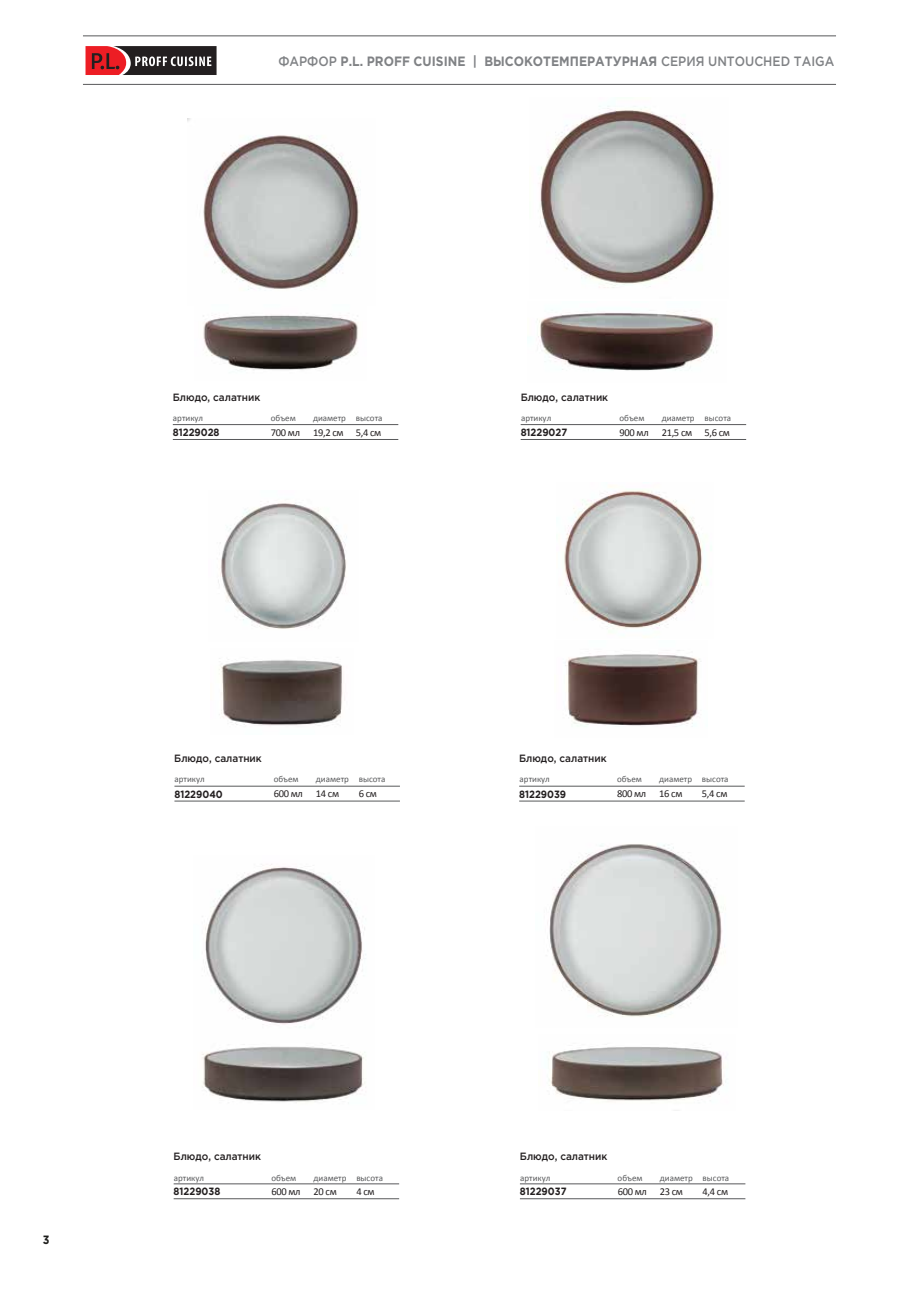
<style>
.page{position:relative;width:919px;height:1289px;background:#fff}
.page>*{position:absolute;margin:0;border:0;box-sizing:border-box;transform-origin:0 0}
.t1{font:700 13.5px "Gotham Pro";color:#808285;scale:.9 1}
.t2{font:700 12px "Gotham Pro";color:#1d1d1b;scale:.9 1}
.t3{font:500 10.5px "Gotham Pro";color:#231f20;scale:.95 1}
.t4{font:10.5px "Calibri";letter-spacing:-.03em;color:#231f20}
.t5{font:700 10.5px "Gotham Pro";color:#231f20;scale:.9 1}
.t6{font:9px "Calibri";color:#58595b}
.s1{font-weight:500}
</style>
<div class="page">
<hr style="left:83px;top:35px;width:753px;height:1px;background:#58595b">
<hr style="left:83px;top:84px;width:753px;height:1px;background:#58595b">
<svg style="left:85px;top:46px;width:131px;height:29px;background:#6f3b3d"></svg>
<hr style="left:520px;top:424px;width:226px;height:1px;background:#58595b">
<hr style="left:520px;top:439px;width:226px;height:1px;background:#58595b">
<hr style="left:173px;top:424px;width:225px;height:1px;background:#58595b">
<hr style="left:173px;top:439px;width:225px;height:1px;background:#58595b">
<hr style="left:174px;top:786px;width:226px;height:1px;background:#58595b">
<hr style="left:174px;top:800px;width:226px;height:1px;background:#58595b">
<hr style="left:519px;top:786px;width:225px;height:1px;background:#58595b">
<hr style="left:519px;top:800px;width:225px;height:1px;background:#58595b">
<hr style="left:174px;top:1183px;width:225px;height:1px;background:#58595b">
<hr style="left:174px;top:1198px;width:225px;height:1px;background:#58595b">
<hr style="left:520px;top:1183px;width:225px;height:1px;background:#58595b">
<hr style="left:520px;top:1198px;width:225px;height:1px;background:#58595b">
<img style="left:540px;top:106px;width:179px;height:182px">
<img style="left:527px;top:311px;width:189px;height:60px">
<img style="left:218px;top:503px;width:129px;height:126px">
<img style="left:219px;top:658px;width:124px;height:68px">
<img style="left:564px;top:485px;width:140px;height:144px">
<img style="left:565px;top:650px;width:136px;height:77px">
<img style="left:202px;top:864px;width:164px;height:239px">
<img style="left:549px;top:844px;width:177px;height:173px">
<img style="left:548px;top:1047px;width:178px;height:55px">
<img style="left:188px;top:118px;width:173px;height:172px">
<img style="left:203px;top:315px;width:155px;height:55px">
<h1 class="t1" style="left:278px;top:53px;width:619px"><span class="s1">ФАРФОР</span> P.L. PROFF CUISINE | ВЫСОКОТЕМПЕРАТУРНАЯ <span class="s1">СЕРИЯ UNTOUCHED TAIGA</span></h1>
<p class="t3" style="left:173px;top:391px;width:94px">Блюдо, салатник</p>
<p class="t5" style="left:173px;top:426px;width:53px">81229028</p>
<p class="t3" style="left:520px;top:391px;width:94px">Блюдо, салатник</p>
<p class="t5" style="left:520px;top:426px;width:53px">81229027</p>
<p class="t6" style="left:271px;top:412px;width:26px">объем</p>
<p class="t4" style="left:271px;top:426px;width:31px">700 мл</p>
<p class="t6" style="left:313px;top:412px;width:34px">диаметр</p>
<p class="t4" style="left:313px;top:426px;width:32px">19,2 cм</p>
<p class="t6" style="left:356px;top:412px;width:28px">высота</p>
<p class="t4" style="left:356px;top:426px;width:27px">5,4 cм</p>
<p class="t6" style="left:173px;top:412px;width:32px">артикул</p>
<p class="t6" style="left:521px;top:412px;width:32px">артикул</p>
<p class="t6" style="left:619px;top:412px;width:26px">объем</p>
<p class="t4" style="left:619px;top:426px;width:31px">900 мл</p>
<p class="t6" style="left:661px;top:412px;width:34px">диаметр</p>
<p class="t4" style="left:661px;top:426px;width:32px">21,5 cм</p>
<p class="t6" style="left:704px;top:412px;width:28px">высота</p>
<p class="t4" style="left:704px;top:426px;width:27px">5,6 cм</p>
<p class="t3" style="left:174px;top:752px;width:94px">Блюдо, салатник</p>
<p class="t3" style="left:519px;top:752px;width:94px">Блюдо, салатник</p>
<p class="t5" style="left:174px;top:787px;width:55px">81229040</p>
<p class="t5" style="left:519px;top:787px;width:54px">81229039</p>
<p class="t6" style="left:274px;top:773px;width:26px">объем</p>
<p class="t4" style="left:274px;top:787px;width:31px">600 мл</p>
<p class="t6" style="left:174px;top:773px;width:32px">артикул</p>
<p class="t6" style="left:519px;top:773px;width:32px">артикул</p>
<p class="t6" style="left:316px;top:773px;width:34px">диаметр</p>
<p class="t4" style="left:316px;top:787px;width:25px">14 cм</p>
<p class="t6" style="left:358px;top:773px;width:28px">высота</p>
<p class="t4" style="left:358px;top:787px;width:20px">6 cм</p>
<p class="t6" style="left:617px;top:773px;width:26px">объем</p>
<p class="t4" style="left:617px;top:787px;width:31px">800 мл</p>
<p class="t6" style="left:659px;top:773px;width:34px">диаметр</p>
<p class="t4" style="left:659px;top:787px;width:25px">16 cм</p>
<p class="t6" style="left:702px;top:773px;width:28px">высота</p>
<p class="t4" style="left:702px;top:787px;width:27px">5,4 cм</p>
<h2 class="t2" style="left:43px;top:1232px;width:9px">3</h2>
<p class="t3" style="left:173px;top:1150px;width:94px">Блюдо, салатник</p>
<p class="t3" style="left:520px;top:1150px;width:94px">Блюдо, салатник</p>
<p class="t5" style="left:174px;top:1185px;width:53px">81229038</p>
<p class="t5" style="left:520px;top:1185px;width:53px">81229037</p>
<p class="t6" style="left:271px;top:1171px;width:26px">объем</p>
<p class="t4" style="left:271px;top:1185px;width:31px">600 мл</p>
<p class="t6" style="left:174px;top:1171px;width:32px">артикул</p>
<p class="t6" style="left:520px;top:1171px;width:32px">артикул</p>
<p class="t6" style="left:313px;top:1171px;width:34px">диаметр</p>
<p class="t4" style="left:313px;top:1185px;width:25px">20 cм</p>
<p class="t6" style="left:356px;top:1171px;width:28px">высота</p>
<p class="t4" style="left:356px;top:1185px;width:20px">4 cм</p>
<p class="t6" style="left:617px;top:1171px;width:26px">объем</p>
<p class="t4" style="left:617px;top:1185px;width:31px">600 мл</p>
<p class="t6" style="left:659px;top:1171px;width:34px">диаметр</p>
<p class="t4" style="left:659px;top:1185px;width:25px">23 cм</p>
<p class="t6" style="left:702px;top:1171px;width:28px">высота</p>
<p class="t4" style="left:702px;top:1185px;width:27px">4,4 cм</p>
</div>
